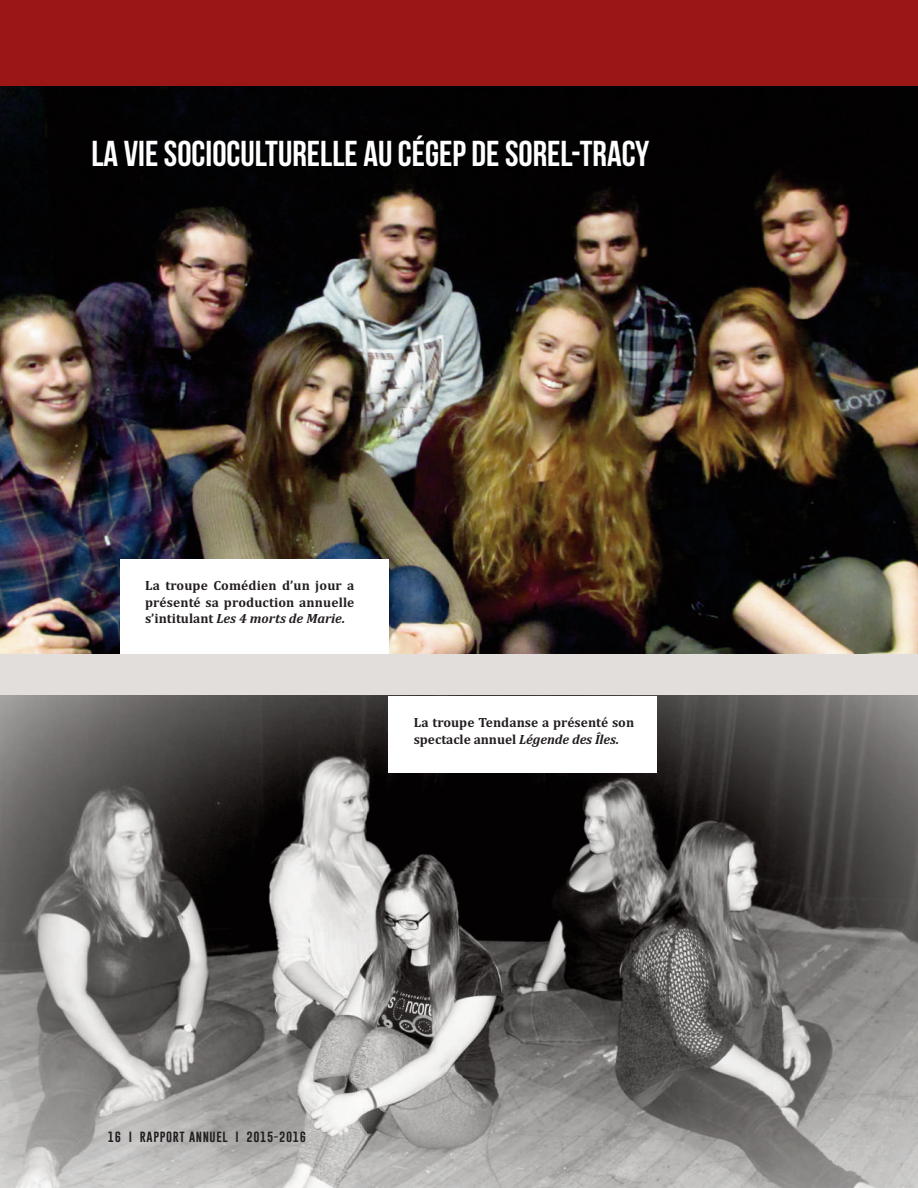
<style>
.page{position:relative;width:918px;height:1188px;background:#fff}
.page>*{position:absolute;margin:0;border:0;box-sizing:border-box;transform-origin:0 0}
.t1{font:36px "Bebas Neue";color:#fff}
.t2{font:700 13.5px/16.2px "Cambria";letter-spacing:.005em;color:#231f20;text-align:justify}
.t3{font:10.8px "Gobold";letter-spacing:.05em;color:#231f20;scale:1.11 1}
.s1{font-style:italic}
</style>
<div class="page">
<div style="left:0;top:65px;width:918px;height:1123px;background:#e2dedb"></div>
<img style="left:0;top:696px;width:918px;height:492px">
<img style="left:0;top:86px;width:918px;height:568px">
<div style="left:0;top:0;width:918px;height:86px;background:#9b1716"></div>
<hr style="left:917px;top:654px;width:1px;height:42px;background:#9b1716">
<div style="left:120px;top:559px;width:268px;height:95px;background:#fff"></div>
<div style="left:388px;top:696px;width:269px;height:76px;background:#fff"></div>
<h1 class="t1" style="left:91px;top:133px;width:560px">LA VIE SOCIOCULTURELLE AU CÉGEP DE SOREL-TRACY</h1>
<p class="t2" style="left:145px;top:578px;width:211px">La troupe Comédien d’un jour a présenté sa production annuelle s’intitulant <span class="s1">Les 4 morts de Marie.</span></p>
<p class="t2" style="left:414px;top:715px;width:222px">La troupe Tendanse a présenté son spectacle annuel <span class="s1">Légende des Îles.</span></p>
<p class="t3" style="left:108px;top:1132px;width:180px">16 I RAPPORT ANNUEL I 2015-2016</p>
</div>
